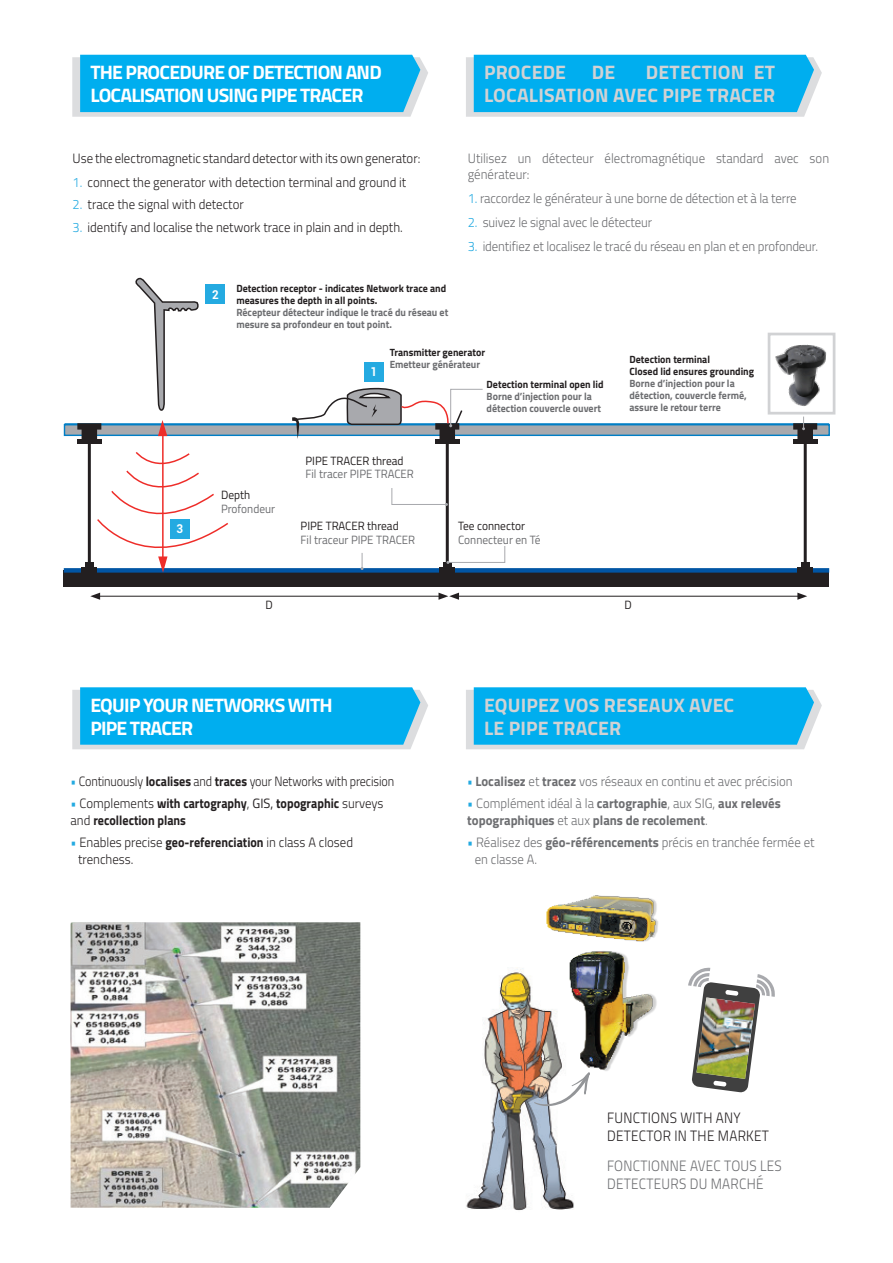
<style>
.page{position:relative;width:893px;height:1263px;background:#fff}
.page>*{position:absolute;margin:0;border:0;box-sizing:border-box;transform-origin:0 0}
.t1{font:700 19.5px/22.5px "Titillium";letter-spacing:-.04em;color:#fff}
.t2{font:700 19.5px/22.5px "Titillium";letter-spacing:.01em;color:#d1d2d4;text-align:right}
.t3{font:300 15px/18px "Titillium";letter-spacing:.02em;color:#6c6d70;scale:.9 1}
.t4{font:300 15px/18px "Titillium";letter-spacing:.02em;color:#231f20;scale:.9 1}
.t5{font:300 13.5px/16.5px "Titillium";letter-spacing:-.01em;color:#6c6d70;scale:.95 1}
.t6{font:300 13.5px/16.5px "Titillium";color:#231f20;scale:.95 1}
.t7{font:700 13.5px/16.5px "Titillium";color:#6c6d70;scale:.95 1}
.t8{font:700 13.5px/16.5px "Titillium";color:#231f20;scale:.9 1}
.t9{font:300 13.5px "Titillium";color:#231f20;scale:.9 1}
.t10{font:700 12.15px "Roboto";color:#fff;scale:.95 1}
.t11{font:12px "Titillium";color:#6c6d70;scale:.95 1}
.t12{font:12px "Titillium";color:#231f20;scale:.95 1}
.t13{font:700 10.5px/12px "Titillium";color:#6c6d70;scale:.95 1}
.t14{font:700 10.5px/12px "Titillium";color:#231f20;scale:.95 1}
.s1{color:#24aae1}
.s2{font-weight:700}
.s3{font-weight:300;color:#24aae1}
.s4{font-weight:300}
.s5{font-weight:400}
</style>
<div class="page">
<svg style="left:72px;top:55px;width:356px;height:62px;background:#1fb5ed"></svg>
<svg style="left:72px;top:687px;width:356px;height:62px;background:#1eb5ed"></svg>
<svg style="left:466px;top:55px;width:356px;height:62px;background:#1fb5ed"></svg>
<svg style="left:466px;top:687px;width:356px;height:62px;background:#1eb5ed"></svg>
<div style="left:64px;top:570px;width:765px;height:16px;background:#231f20"></div>
<div style="left:64px;top:568px;width:765px;height:5px;background:#0155a4"></div>
<div style="left:64px;top:424px;width:766px;height:12px;background:#a8a9ad;border:1px solid #007ec5"></div>
<hr style="left:64px;top:423px;width:765px;height:2px;background:#007ec5">
<div style="left:801px;top:562px;width:8px;height:6px;background:#231f20"></div>
<div style="left:797px;top:567px;width:16px;height:5px;background:#231f20"></div>
<hr style="left:804px;top:431px;width:3px;height:136px;background:#231f20">
<hr style="left:793px;top:440px;width:24px;height:4px;background:#231f20">
<div style="left:364px;top:362px;width:19px;height:19px;background:#24aae1"></div>
<svg style="left:77px;top:277px;width:153px;height:296px"></svg>
<div style="left:170px;top:519px;width:19px;height:19px;background:#24aae1"></div>
<hr style="left:98px;top:596px;width:343px;height:1px;background:#231f20">
<svg style="left:90px;top:593px;width:10px;height:7px"></svg>
<hr style="left:457px;top:596px;width:343px;height:1px;background:#231f20">
<svg style="left:438px;top:593px;width:21px;height:7px"></svg>
<svg style="left:797px;top:593px;width:10px;height:7px"></svg>
<div style="left:443px;top:562px;width:9px;height:6px;background:#231f20"></div>
<div style="left:439px;top:567px;width:16px;height:5px;background:#231f20"></div>
<hr style="left:446px;top:431px;width:3px;height:136px;background:#231f20">
<hr style="left:435px;top:440px;width:24px;height:4px;background:#231f20">
<img style="left:775px;top:345px;width:52px;height:61px">
<div style="left:768px;top:333px;width:67px;height:81px;border:3px solid #d1d2d4"></div>
<svg style="left:361px;top:553px;width:3px;height:17px"></svg>
<svg style="left:391px;top:487px;width:57px;height:19px"></svg>
<svg style="left:446px;top:545px;width:60px;height:19px"></svg>
<svg style="left:292px;top:387px;width:191px;height:53px"></svg>
<svg style="left:793px;top:417px;width:24px;height:23px"></svg>
<img style="left:71px;top:922px;width:289px;height:286px">
<img style="left:688px;top:967px;width:87px;height:126px">
<img style="left:466px;top:967px;width:108px;height:244px">
<img style="left:565px;top:953px;width:92px;height:119px">
<img style="left:546px;top:895px;width:112px;height:58px">
<svg style="left:534px;top:1072px;width:56px;height:36px"></svg>
<h1 class="t1" style="left:90px;top:60px;width:293px">THE PROCEDURE OF DETECTION AND<br>LOCALISATION USING PIPE TRACER</h1>
<p class="t6" style="left:73px;top:149px;width:368px">Use the electromagnetic standard detector with its own generator:</p>
<p class="t6" style="left:73px;top:173px;width:353px"><span class="s1">1.</span> connect the generator with detection terminal and ground it</p>
<p class="t6" style="left:73px;top:196px;width:182px"><span class="s1">2.</span> trace the signal with detector</p>
<p class="t6" style="left:73px;top:218px;width:349px"><span class="s1">3.</span> identify and localise the network trace in plain and in depth.</p>
<p class="t10" style="left:212px;top:286px;width:8px">2</p>
<p class="t14" style="left:236px;top:282px;width:222px">Detection receptor - indicates Network trace and measures the depth in all points.</p>
<p class="t13" style="left:236px;top:306px;width:225px">Récepteur détecteur indique le tracé du réseau et mesure sa profondeur en tout point.</p>
<h1 class="t2" style="left:484px;top:60px;width:84px">PROCEDE</h1>
<h1 class="t2" style="left:592px;top:60px;width:25px">DE</h1>
<h1 class="t2" style="left:484px;top:60px;width:293px">DETECTION ET<br>LOCALISATION AVEC PIPE TRACER</h1>
<p class="t5" style="left:468px;top:149px;width:382px">Utilisez un détecteur électromagnétique standard avec son générateur:</p>
<p class="t5" style="left:468px;top:190px;width:348px"><span class="s1">1.</span> raccordez le générateur à une borne de détection et à la terre</p>
<p class="t5" style="left:468px;top:214px;width:196px"><span class="s1">2.</span> suivez le signal avec le détecteur</p>
<p class="t5" style="left:468px;top:238px;width:370px"><span class="s1">3.</span> identifiez et localisez le tracé du réseau en plan et en profondeur.</p>
<p class="t10" style="left:370px;top:363px;width:8px">1</p>
<p class="t14" style="left:390px;top:345px;width:102px">Transmitter generator</p>
<p class="t13" style="left:390px;top:357px;width:97px">Emetteur générateur</p>
<p class="t14" style="left:629px;top:353px;width:133px">Detection terminal<br>Closed lid ensures grounding</p>
<p class="t13" style="left:629px;top:377px;width:125px">Borne d’injection pour la détection, couvercle fermé, assure le retour terre</p>
<p class="t14" style="left:487px;top:378px;width:125px">Detection terminal open lid</p>
<p class="t13" style="left:487px;top:390px;width:122px">Borne d’injection pour la détection couvercle ouvert</p>
<p class="t10" style="left:177px;top:520px;width:8px">3</p>
<p class="t12" style="left:221px;top:486px;width:32px">Depth</p>
<p class="t11" style="left:221px;top:500px;width:58px">Profondeur</p>
<p class="t12" style="left:305px;top:452px;width:105px">PIPE TRACER thread</p>
<p class="t11" style="left:305px;top:465px;width:116px">Fil tracer PIPE TRACER</p>
<p class="t12" style="left:301px;top:517px;width:105px">PIPE TRACER thread</p>
<p class="t11" style="left:301px;top:531px;width:122px">Fil traceur PIPE TRACER</p>
<p class="t12" style="left:458px;top:517px;width:72px">Tee connector</p>
<p class="t11" style="left:458px;top:531px;width:88px">Connecteur en Té</p>
<p class="t12" style="left:266px;top:595px;width:9px">D</p>
<p class="t12" style="left:624px;top:595px;width:9px">D</p>
<h1 class="t1" style="left:90px;top:693px;width:244px">EQUIP YOUR NETWORKS WITH<br>PIPE TRACER</h1>
<p class="t9" style="left:71px;top:771px;width:361px"><span class="s1">•</span> Continuously <span class="s2">localises</span> and <span class="s2">traces</span> your Networks with precision</p>
<p class="t8" style="left:71px;top:794px;width:349px"><span class="s3">•</span> <span class="s4">Complements</span> with cartography<span class="s4">,</span> <span class="s5">GIS,</span> topographic <span class="s4">surveys and</span> recollection plans</p>
<p class="t6" style="left:78px;top:833px;width:291px;text-indent:-8px"><span class="s1">•</span> Enables precise <span class="s2">geo-referenciation</span> in class A closed trenchess.</p>
<h1 class="t2" style="left:484px;top:693px;width:252px;text-align:left">EQUIPEZ VOS RESEAUX AVEC<br>LE PIPE TRACER</h1>
<p class="t5" style="left:467px;top:772px;width:344px"><span class="s1">•</span> <span class="s2">Localisez</span> et <span class="s2">tracez</span> vos réseaux en continu et avec précision</p>
<p class="t7" style="left:467px;top:794px;width:332px"><span class="s3">•</span> <span class="s4">Complément idéal à la</span> cartographie<span class="s4">, aux SIG,</span> aux relevés topographiques <span class="s4">et aux</span> plans de recolement<span class="s4">.</span></p>
<p class="t5" style="left:475px;top:833px;width:359px;text-indent:-8px"><span class="s1">•</span> Réalisez des <span class="s2">géo-référencements</span> précis en tranchée fermée et en classe A.</p>
<p class="t4" style="left:607px;top:1108px;width:181px">FUNCTIONS WITH ANY<br>DETECTOR IN THE MARKET</p>
<p class="t3" style="left:607px;top:1156px;width:196px">FONCTIONNE AVEC TOUS LES<br>DETECTEURS DU MARCHÉ</p>
</div>
